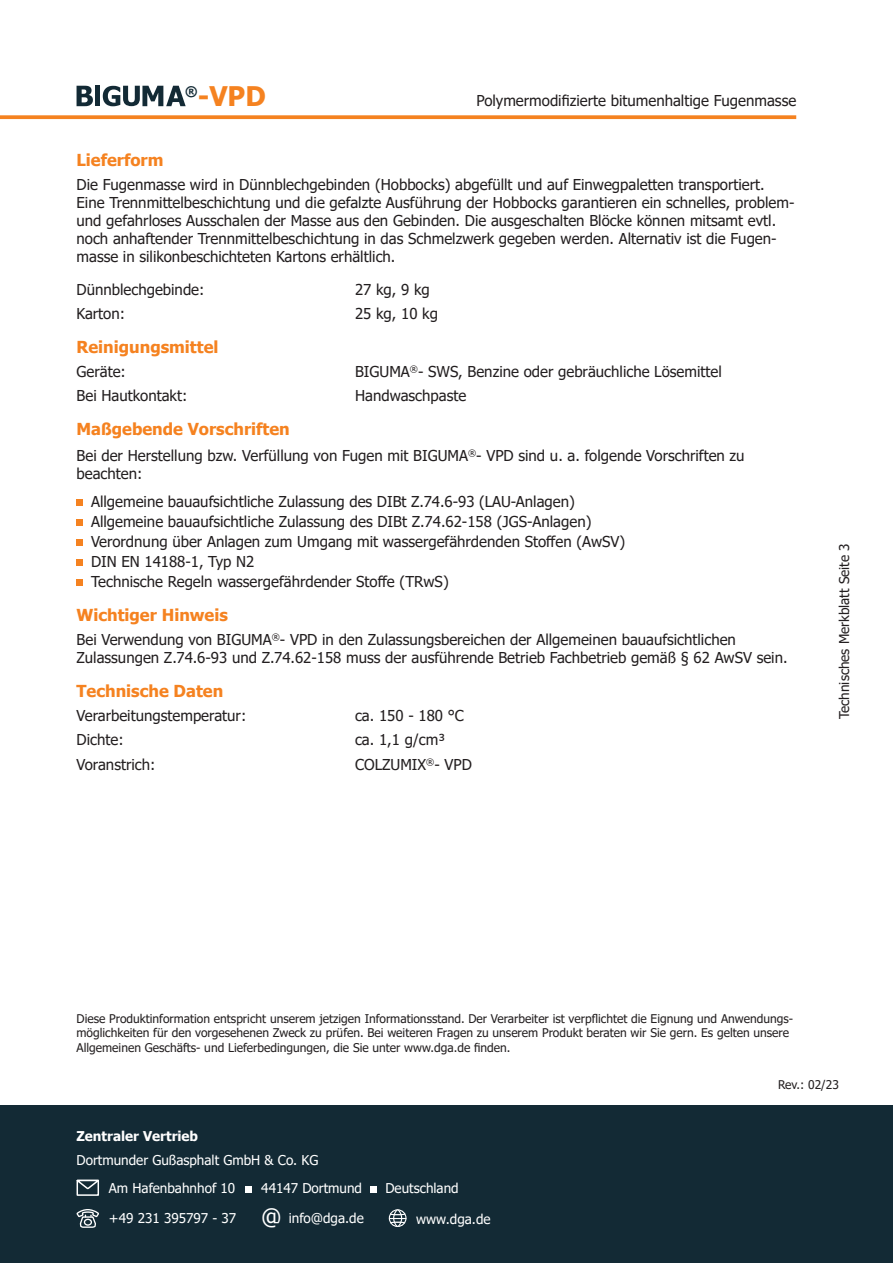
<style>
.page{position:relative;width:893px;height:1263px;background:#fff}
.page>*{position:absolute;margin:0;border:0;box-sizing:border-box;transform-origin:0 0}
.t1{font:700 27px "Tahoma";color:#f58220}
.t2{font:700 16.5px "Tahoma";color:#f58220}
.t3{font:15px/18px "Tahoma";color:#231f20}
.t4{font:13.5px/28.2px "Tahoma";color:#fff}
.t5{font:13.5px "Tahoma";color:#231f20}
.t6{font:700 13.5px "Tahoma";color:#fff}
.t7{font:700 13.5px "Tahoma";color:#132a35}
.t8{font:12px/14.4px "Tahoma";color:#231f20}
.s1{font-size:22.5px}
</style>
<div class="page">
<svg style="left:0;top:115px;width:796px;height:4px;fill:#f58220"></svg>
<div style="left:77px;top:499px;width:6px;height:7px;background:#f58220"></div>
<div style="left:77px;top:519px;width:6px;height:7px;background:#f58220"></div>
<div style="left:77px;top:539px;width:6px;height:7px;background:#f58220"></div>
<div style="left:77px;top:559px;width:6px;height:7px;background:#f58220"></div>
<div style="left:77px;top:579px;width:6px;height:7px;background:#f58220"></div>
<hr style="left:96px;top:86px;width:4px;height:20px;background:#132a35">
<svg style="left:77px;top:86px;width:16px;height:20px"></svg>
<svg style="left:103px;top:86px;width:83px;height:20px"></svg>
<div style="left:0;top:1106px;width:893px;height:157px;background:#132a35"></div>
<svg style="left:77px;top:1180px;width:22px;height:16px"></svg>
<div style="left:245px;top:1186px;width:6px;height:7px;background:#fff"></div>
<svg style="left:77px;top:1209px;width:22px;height:19px"></svg>
<div style="left:371px;top:1186px;width:6px;height:7px;background:#fff"></div>
<div style="left:389px;top:1209px;width:17px;height:18px;border:1px solid #fff;border-radius:50%"></div>
<div style="left:393px;top:1209px;width:9px;height:18px;border:1px solid #fff;border-radius:50%"></div>
<svg style="left:389px;top:1212px;width:17px;height:12px"></svg>
<p class="t7" style="left:185px;top:82px;width:14px">®</p>
<h1 class="t1" style="left:198px;top:78px;width:70px">-VPD</h1>
<p class="t3" style="left:476px;top:93px;width:321px">Polymermodifizierte bitumenhaltige Fugenmasse</p>
<p class="t2" style="left:77px;top:148px;width:88px">Lieferform</p>
<p class="t3" style="left:77px;top:176px;width:719px">Die Fugenmasse wird in Dünnblechgebinden (Hobbocks) abgefüllt und auf Einwegpaletten transportiert.<br>Eine Trennmittelbeschichtung und die gefalzte Ausführung der Hobbocks garantieren ein schnelles, problem&shy;und gefahrloses Ausschalen der Masse aus den Gebinden. Die ausgeschalten Blöcke können mitsamt evtl. noch anhaftender Trennmittelbeschichtung in das Schmelzwerk gegeben werden. Alternativ ist die Fugen&shy;masse in silikonbeschichteten Kartons erhältlich.</p>
<p class="t3" style="left:77px;top:281px;width:129px">Dünnblechgebinde:</p>
<p class="t3" style="left:355px;top:281px;width:76px">27 kg, 9 kg</p>
<p class="t3" style="left:77px;top:305px;width:50px">Karton:</p>
<p class="t3" style="left:355px;top:305px;width:84px">25 kg, 10 kg</p>
<p class="t2" style="left:77px;top:335px;width:143px">Reinigungsmittel</p>
<p class="t3" style="left:77px;top:363px;width:51px">Geräte:</p>
<p class="t3" style="left:355px;top:363px;width:368px">BIGUMA<sup>®</sup>- SWS, Benzine oder gebräuchliche Lösemittel</p>
<p class="t3" style="left:77px;top:388px;width:112px">Bei Hautkontakt:</p>
<p class="t3" style="left:355px;top:388px;width:113px">Handwaschpaste</p>
<p class="t2" style="left:77px;top:418px;width:215px">Maßgebende Vorschriften</p>
<p class="t3" style="left:77px;top:447px;width:670px">Bei der Herstellung bzw. Verfüllung von Fugen mit BIGUMA<sup>®</sup>- VPD sind u. a. folgende Vorschriften zu beachten:</p>
<p class="t3" style="left:91px;top:492px;width:536px;line-height:20px">Allgemeine bauaufsichtliche Zulassung des DIBt Z.74.6-93 (LAU-Anlagen)<br>Allgemeine bauaufsichtliche Zulassung des DIBt Z.74.62-158 (JGS-Anlagen)<br>Verordnung über Anlagen zum Umgang mit wassergefährdenden Stoffen (AwSV)<br>DIN EN 14188-1, Typ N2<br>Technische Regeln wassergefährdender Stoffe (TRwS)</p>
<p class="t2" style="left:77px;top:603px;width:153px">Wichtiger Hinweis</p>
<p class="t3" style="left:77px;top:631px;width:713px">Bei Verwendung von BIGUMA<sup>®</sup>- VPD in den Zulassungsbereichen der Allgemeinen bauaufsichtlichen<br>Zulassungen Z.74.6-93 und Z.74.62-158 muss der ausführende Betrieb Fachbetrieb gemäß § 62 AwSV sein.</p>
<p class="t2" style="left:77px;top:679px;width:148px">Technische Daten</p>
<p class="t3" style="left:77px;top:707px;width:171px">Verarbeitungstemperatur:</p>
<p class="t3" style="left:355px;top:707px;width:110px">ca. 150 - 180 °C</p>
<p class="t3" style="left:77px;top:732px;width:49px">Dichte:</p>
<p class="t3" style="left:355px;top:732px;width:92px">ca. 1,1 g/cm³</p>
<p class="t3" style="left:77px;top:756px;width:80px">Voranstrich:</p>
<p class="t3" style="left:355px;top:756px;width:118px">COLZUMIX<sup>®</sup>- VPD</p>
<p class="t5" style="left:835px;top:719px;width:177px;rotate:-90deg">Technisches Merkblatt Seite 3</p>
<p class="t8" style="left:77px;top:1012px;width:718px">Diese Produktinformation entspricht unserem jetzigen Informationsstand. Der Verarbeiter ist verpflichtet die Eignung und Anwendungs&shy;möglichkeiten für den vorgesehenen Zweck zu prüfen. Bei weiteren Fragen zu unserem Produkt beraten wir Sie gern. Es gelten unsere<br>Allgemeinen Geschäfts- und Lieferbedingungen, die Sie unter www.dga.de finden.</p>
<p class="t8" style="left:778px;top:1078px;width:62px">Rev.: 02/23</p>
<p class="t6" style="left:77px;top:1127px;width:123px">Zentraler Vertrieb</p>
<p class="t4" style="left:109px;top:1146px;width:211px;text-indent:-32px">Dortmunder Gußasphalt GmbH &amp; Co. KG<br>Am Hafenbahnhof 10</p>
<p class="t4" style="left:261px;top:1175px;width:102px">44147 Dortmund</p>
<p class="t4" style="left:109px;top:1205px;width:256px">+49 231 395797 - 37 <span class="s1">@</span> info@dga.de</p>
<p class="t4" style="left:385px;top:1175px;width:75px">Deutschland</p>
<p class="t4" style="left:416px;top:1205px;width:76px">www.dga.de</p>
</div>
